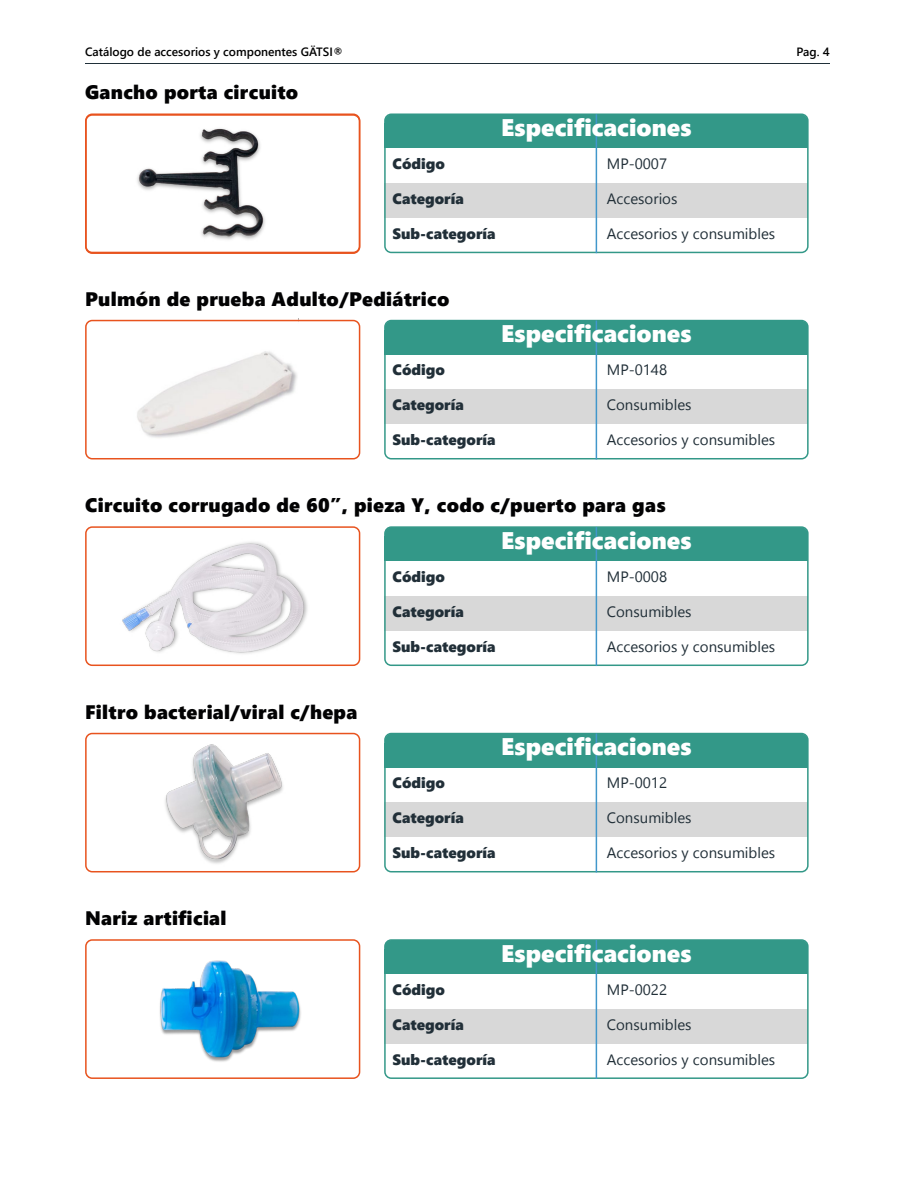
<style>
.page{position:relative;width:915px;height:1191px;background:#fff}
.page>*{position:absolute;margin:0;border:0;box-sizing:border-box;transform-origin:0 0}
.t1{font:24px "Segoe UI Black";color:#fff}
.t2{font:19.5px "Segoe UI Black";letter-spacing:.015em;color:#020203}
.t3{font:15px "Segoe UI";color:#212f38}
.t4{font:15px "Segoe UI Black";color:#212f38}
.t5{font:600 12px "Segoe UI";color:#000}
</style>
<div class="page">
<hr style="left:85px;top:63px;width:744px;height:1px;background:#203039">
<img style="left:134px;top:318px;width:165px;height:120px">
<div style="left:384px;top:330px;width:424px;height:24px;background:#339888"></div>
<div style="left:384px;top:320px;width:423px;height:15px;background:#339888;border-radius:7px"></div>
<div style="left:387px;top:390px;width:418px;height:34px;background:#d8d8d8"></div>
<div style="left:384px;top:320px;width:424px;height:139px;border:2px solid #339888;border-radius:6px"></div>
<hr style="left:595px;top:320px;width:2px;height:139px;background:#4197cb">
<div style="left:384px;top:743px;width:424px;height:24px;background:#339888"></div>
<div style="left:384px;top:733px;width:423px;height:15px;background:#339888;border-radius:7px"></div>
<div style="left:387px;top:802px;width:418px;height:35px;background:#d8d8d8"></div>
<div style="left:384px;top:733px;width:424px;height:139px;border:2px solid #339888;border-radius:6px"></div>
<hr style="left:595px;top:733px;width:2px;height:139px;background:#4197cb">
<img style="left:113px;top:732px;width:222px;height:132px">
<div style="left:85px;top:320px;width:275px;height:139px;border:2px solid #e8531e;border-radius:6px"></div>
<div style="left:85px;top:733px;width:275px;height:139px;border:2px solid #e8531e;border-radius:6px"></div>
<div style="left:85px;top:939px;width:275px;height:140px;border:2px solid #e8531e;border-radius:6px"></div>
<div style="left:384px;top:949px;width:424px;height:24px;background:#339888"></div>
<div style="left:384px;top:940px;width:423px;height:15px;background:#339888;border-radius:7px"></div>
<div style="left:387px;top:1009px;width:418px;height:34px;background:#d8d8d8"></div>
<div style="left:384px;top:939px;width:424px;height:140px;border:2px solid #339888;border-radius:6px"></div>
<hr style="left:595px;top:940px;width:2px;height:139px;background:#4197cb">
<img style="left:119px;top:955px;width:239px;height:124px">
<div style="left:384px;top:536px;width:424px;height:24px;background:#339888"></div>
<div style="left:384px;top:527px;width:423px;height:15px;background:#339888;border-radius:7px"></div>
<div style="left:387px;top:596px;width:418px;height:35px;background:#d8d8d8"></div>
<div style="left:384px;top:526px;width:424px;height:140px;border:2px solid #339888;border-radius:6px"></div>
<hr style="left:595px;top:527px;width:2px;height:139px;background:#4197cb">
<img style="left:122px;top:542px;width:186px;height:112px">
<div style="left:85px;top:526px;width:275px;height:140px;border:2px solid #e8531e;border-radius:6px"></div>
<div style="left:384px;top:124px;width:424px;height:24px;background:#339888"></div>
<div style="left:384px;top:114px;width:423px;height:15px;background:#339888;border-radius:7px"></div>
<div style="left:387px;top:183px;width:418px;height:35px;background:#d8d8d8"></div>
<div style="left:384px;top:113px;width:424px;height:140px;border:2px solid #339888;border-radius:6px"></div>
<hr style="left:595px;top:114px;width:2px;height:139px;background:#4197cb">
<img style="left:137px;top:128px;width:128px;height:112px">
<div style="left:85px;top:114px;width:275px;height:140px;border:2px solid #e8531e;border-radius:6px"></div>
<p class="t5" style="left:85px;top:42px;width:260px">Catálogo de accesorios y componentes GÄTSI®</p>
<p class="t5" style="left:796px;top:42px;width:35px">Pag. 4</p>
<h2 class="t2" style="left:85px;top:78px;width:215px">Gancho porta circuito</h2>
<h1 class="t1" style="left:501px;top:110px;width:192px">Especificaciones</h1>
<p class="t4" style="left:392px;top:153px;width:54px">Código</p>
<p class="t4" style="left:392px;top:188px;width:73px">Categoría</p>
<p class="t4" style="left:392px;top:223px;width:104px">Sub-categoría</p>
<p class="t3" style="left:606px;top:152px;width:62px">MP-0007</p>
<p class="t3" style="left:606px;top:187px;width:72px">Accesorios</p>
<p class="t3" style="left:606px;top:222px;width:170px">Accesorios y consumibles</p>
<h2 class="t2" style="left:85px;top:284px;width:366px">Pulmón de prueba Adulto/Pediátrico</h2>
<h1 class="t1" style="left:501px;top:316px;width:192px">Especificaciones</h1>
<p class="t4" style="left:392px;top:359px;width:54px">Código</p>
<p class="t4" style="left:392px;top:394px;width:73px">Categoría</p>
<p class="t4" style="left:392px;top:429px;width:104px">Sub-categoría</p>
<p class="t3" style="left:606px;top:358px;width:62px">MP-0148</p>
<p class="t3" style="left:606px;top:393px;width:86px">Consumibles</p>
<p class="t3" style="left:606px;top:428px;width:170px">Accesorios y consumibles</p>
<h2 class="t2" style="left:85px;top:491px;width:582px">Circuito corrugado de 60”, pieza Y, codo c/puerto para gas</h2>
<h1 class="t1" style="left:501px;top:523px;width:192px">Especificaciones</h1>
<h2 class="t2" style="left:85px;top:697px;width:273px">Filtro bacterial/viral c/hepa</h2>
<h2 class="t2" style="left:85px;top:904px;width:143px">Nariz artificial</h2>
<p class="t4" style="left:392px;top:566px;width:54px">Código</p>
<p class="t4" style="left:392px;top:601px;width:73px">Categoría</p>
<p class="t4" style="left:392px;top:636px;width:104px">Sub-categoría</p>
<p class="t3" style="left:606px;top:564px;width:62px">MP-0008</p>
<p class="t3" style="left:606px;top:599px;width:86px">Consumibles</p>
<p class="t3" style="left:606px;top:634px;width:170px">Accesorios y consumibles</p>
<h1 class="t1" style="left:501px;top:729px;width:192px">Especificaciones</h1>
<p class="t4" style="left:392px;top:772px;width:54px">Código</p>
<p class="t4" style="left:392px;top:807px;width:73px">Categoría</p>
<p class="t4" style="left:392px;top:842px;width:104px">Sub-categoría</p>
<p class="t3" style="left:606px;top:771px;width:62px">MP-0012</p>
<p class="t3" style="left:606px;top:806px;width:86px">Consumibles</p>
<p class="t3" style="left:606px;top:841px;width:170px">Accesorios y consumibles</p>
<h1 class="t1" style="left:501px;top:935px;width:192px">Especificaciones</h1>
<p class="t4" style="left:392px;top:978px;width:54px">Código</p>
<p class="t4" style="left:392px;top:1013px;width:73px">Categoría</p>
<p class="t4" style="left:392px;top:1048px;width:104px">Sub-categoría</p>
<p class="t3" style="left:606px;top:977px;width:62px">MP-0022</p>
<p class="t3" style="left:606px;top:1012px;width:86px">Consumibles</p>
<p class="t3" style="left:606px;top:1047px;width:170px">Accesorios y consumibles</p>
</div>
